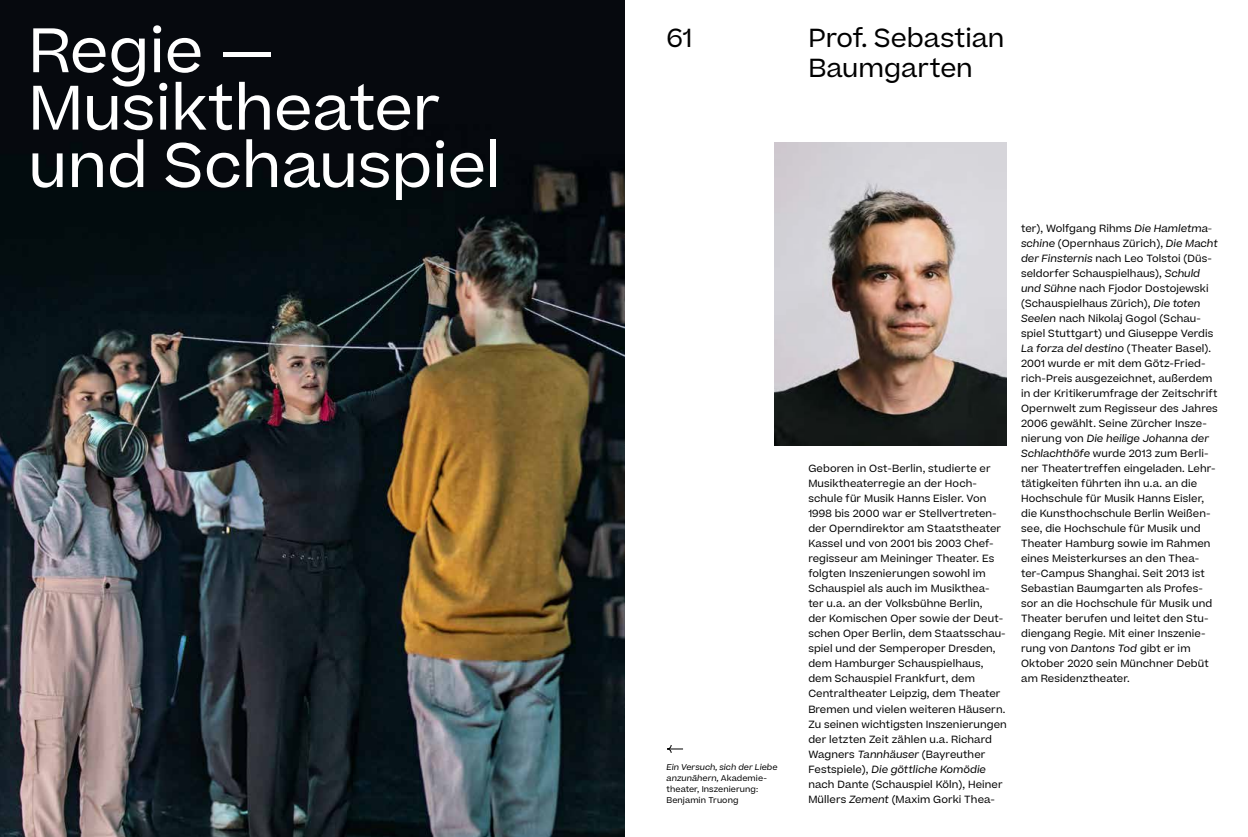
<style>
.page{position:relative;width:1248px;height:837px;background:#fff}
.page>*{position:absolute;margin:0;border:0;box-sizing:border-box;transform-origin:0 0}
.t1{font:60px/57.4px "Beatrice";color:#fff}
.t2{font:25px/30px "Beatrice";color:#000}
.t3{font:10px/15px "Beatrice";letter-spacing:.01em;color:#000}
.t4{font:8px/11px "Beatrice";letter-spacing:.01em;color:#000}
.s1{font-style:italic}
</style>
<div class="page">
<img style="left:0;top:0;width:624px;height:836px">
<svg style="left:667px;top:745px;width:16px;height:8px"></svg>
<img style="left:774px;top:142px;width:232px;height:303px">
<h1 class="t1" style="left:28px;top:21px;width:474px">Regie —<br>Musiktheater und Schauspiel</h1>
<h2 class="t2" style="left:808px;top:22px;width:198px">Prof. Sebastian<br>Baumgarten</h2>
<h2 class="t2" style="left:666px;top:22px;width:27px">61</h2>
<p class="t4" style="left:666px;top:760px;width:112px"><span class="s1">Ein Versuch, sich der Liebe anzunähern,</span> Akademie&shy;theater, Inszenierung:<br>Benjamin Truong</p>
<p class="t3" style="left:808px;top:461px;width:200px">Geboren in Ost-Berlin, studierte er Musiktheaterregie an der Hoch&shy;schule für Musik Hanns Eisler. Von 1998 bis 2000 war er Stellvertreten&shy;der Operndirektor am Staatstheater Kassel und von 2001 bis 2003 Chef&shy;regisseur am Meininger Theater. Es folgten Inszenierungen sowohl im Schauspiel als auch im Musikthea&shy;ter u.a. an der Volksbühne Berlin,<br>der Komischen Oper sowie der Deut&shy;schen Oper Berlin, dem Staatsschau&shy;spiel und der Semperoper Dresden, dem Hamburger Schauspielhaus, dem Schauspiel Frankfurt, dem Centraltheater Leipzig, dem Theater Bremen und vielen weiteren Häusern.<br>Zu seinen wichtigsten Inszenierungen der letzten Zeit zählen u.a. Richard Wagners <span class="s1">Tannhäuser</span> (Bayreuther Festspiele), <span class="s1">Die göttliche Komödie </span>nach Dante (Schauspiel Köln), Heiner Müllers <span class="s1">Zement</span> (Maxim Gorki Thea-</p>
<p class="t3" style="left:1020px;top:221px;width:198px">ter), Wolfgang Rihms <span class="s1">Die Hamletma&shy;schine</span> (Opernhaus Zürich), <span class="s1">Die Macht der Finsternis</span> nach Leo Tolstoi (Düs&shy;seldorfer Schauspielhaus), <span class="s1">Schuld und Sühne</span> nach Fjodor Dostojewski (Schauspielhaus Zürich), <span class="s1">Die toten Seelen</span> nach Nikolaj Gogol (Schau&shy;spiel Stuttgart) und Giuseppe Verdis <span class="s1">La forza del destino</span> (Theater Basel).<br>2001 wurde er mit dem Götz-Fried&shy;rich-Preis ausgezeichnet, außerdem in der Kritikerumfrage der Zeitschrift Opernwelt zum Regisseur des Jahres 2006 gewählt. Seine Zürcher Insze&shy;nierung von <span class="s1">Die heilige Johanna der Schlachthöfe</span> wurde 2013 zum Berli&shy;ner Theatertreffen eingeladen. Lehr&shy;tätigkeiten führten ihn u.a. an die Hochschule für Musik Hanns Eisler, die Kunsthochschule Berlin Weißen&shy;see, die Hochschule für Musik und Theater Hamburg sowie im Rahmen eines Meisterkurses an den Thea&shy;ter-Campus Shanghai. Seit 2013 ist Sebastian Baumgarten als Profes&shy;sor an die Hochschule für Musik und Theater berufen und leitet den Stu&shy;diengang Regie. Mit einer Inszenie&shy;rung von <span class="s1">Dantons Tod</span> gibt er im Oktober 2020 sein Münchner Debüt am Residenztheater.</p>
</div>
